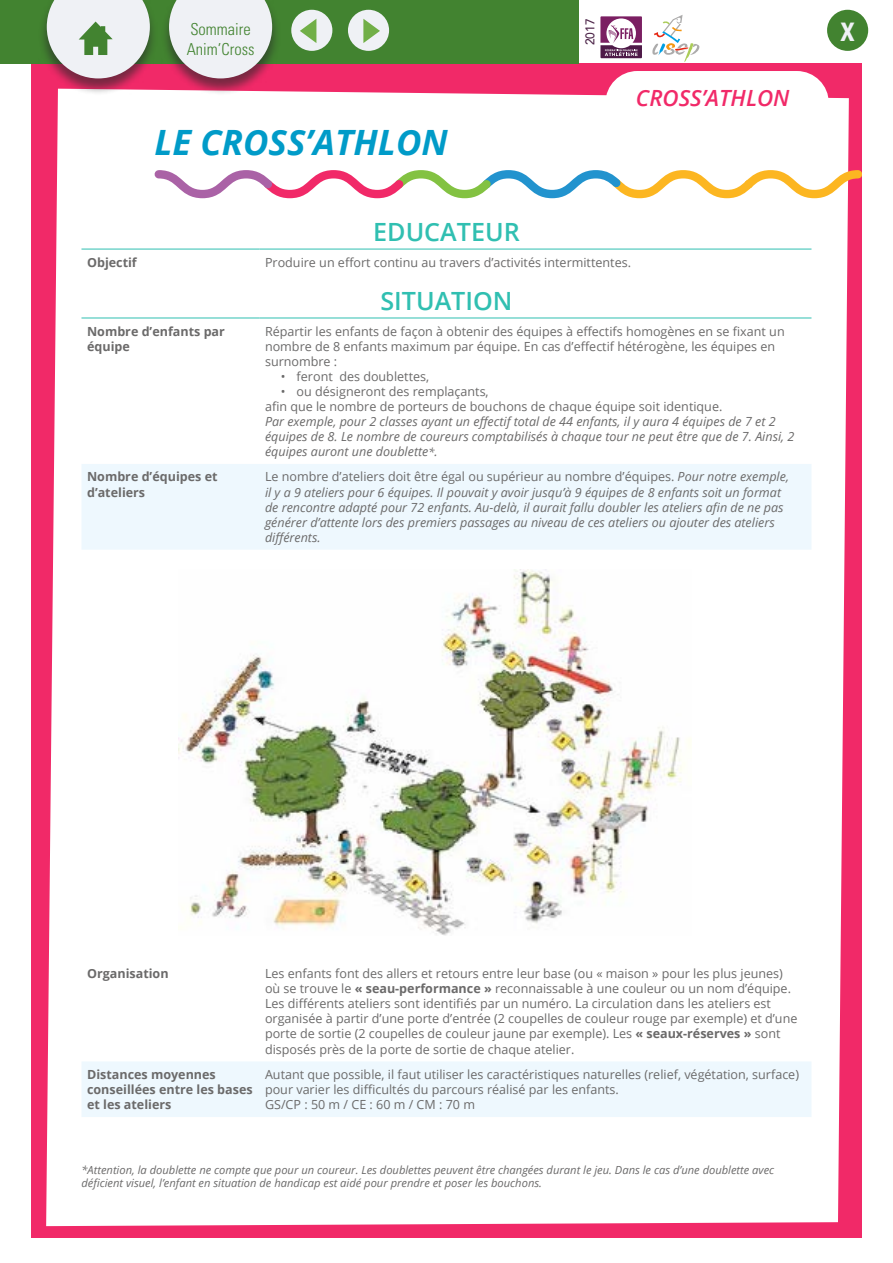
<style>
.page{position:relative;width:893px;height:1263px;background:#fff}
.page>*{position:absolute;margin:0;border:0;box-sizing:border-box;transform-origin:0 0}
.t1{font:italic 700 34.8px "Open Sans";color:#009bc8}
.t2{font:700 condensed 25.5px "Univers";color:#eff1f5}
.t3{font:600 25.05px "Open Sans";color:#30bfb1}
.t4{font:italic 600 22.35px "Open Sans";color:#f12968}
.t5{font:300 condensed 16.5px/19.8px "Univers";color:#428330}
.t6{font:12.6px/15px "Open Sans";color:#6b6a6a}
.t7{font:italic 12.6px/15px "Open Sans";color:#6b6a6a}
.t8{font:700 12.6px/15px "Open Sans";color:#6b6a6a}
.t9{font:500 12.6px "Avenir";color:#4e264a;scale:.95 1}
.t10{font:italic 11.1px/13.4px "Open Sans";color:#6b6a6a}
.s1{font-size:11.1px}
.s2{font-style:normal}
.s3{font-weight:700}
</style>
<div class="page">
<div style="left:31px;top:63px;width:831px;height:1174px;background:#f12968"></div>
<div style="left:46px;top:89px;width:803px;height:1137px;background:#fff"></div>
<div style="left:605px;top:71px;width:224px;height:72px;background:#fff"></div>
<svg style="left:150px;top:166px;width:712px;height:36px;background:#ebddd5"></svg>
<div style="left:81px;top:464px;width:730px;height:86px;background:#eef8fe"></div>
<hr style="left:81px;top:318px;width:178px;height:1px;background:#30bfb1">
<hr style="left:259px;top:318px;width:552px;height:1px;background:#30bfb1">
<hr style="left:81px;top:249px;width:178px;height:1px;background:#30bfb1">
<hr style="left:259px;top:249px;width:552px;height:1px;background:#30bfb1">
<div style="left:81px;top:1061px;width:730px;height:56px;background:#eef8fe"></div>
<img style="left:178px;top:570px;width:514px;height:365px">
<div style="left:0;top:0;width:578px;height:64px;background:#428330"></div>
<div style="left:161px;top:0;width:120px;height:96px;background:#282828;opacity:.6"></div>
<svg style="left:169px;top:0;width:103px;height:78px;background:#dfd6da"></svg>
<div style="left:39px;top:0;width:120px;height:96px;background:#282828;opacity:.6"></div>
<svg style="left:47px;top:0;width:103px;height:78px;background:#d1cdca"></svg>
<div style="left:291px;top:10px;width:41px;height:41px;background:#eff1f5;border-radius:50%"></div>
<svg style="left:300px;top:19px;width:16px;height:24px"></svg>
<div style="left:348px;top:10px;width:41px;height:41px;background:#eff1f5;border-radius:50%"></div>
<svg style="left:363px;top:19px;width:17px;height:24px"></svg>
<div style="left:827px;top:10px;width:41px;height:41px;background:#428330;border-radius:50%"></div>
<svg style="left:598px;top:14px;width:46px;height:47px"></svg>
<svg style="left:600px;top:16px;width:42px;height:42px"></svg>
<svg style="left:652px;top:15px;width:48px;height:47px"></svg>
<h3 class="t5" style="left:187px;top:20px;width:69px">Sommaire<br>Anim’Cross</h3>
<p class="t9" style="left:583px;top:45px;width:30px;rotate:-90deg">2017</p>
<h2 class="t2" style="left:841px;top:16px;width:16px">X</h2>
<h1 class="t1" style="left:155px;top:118px;width:295px">LE CROSS’ATHLON</h1>
<h3 class="t3" style="left:373px;top:215px;width:148px">EDUCATEUR</h3>
<h3 class="t4" style="left:636px;top:82px;width:155px">CROSS’ATHLON</h3>
<p class="t8" style="left:87px;top:254px;width:51px">Objectif</p>
<p class="t6" style="left:265px;top:254px;width:368px">Produire un effort continu au travers d’activités intermittentes.</p>
<h3 class="t3" style="left:380px;top:284px;width:134px">SITUATION</h3>
<p class="t8" style="left:87px;top:323px;width:139px">Nombre d’enfants par équipe</p>
<p class="t6" style="left:265px;top:323px;width:521px">Répartir les enfants de façon à obtenir des équipes à effectifs homogènes en se fixant un nombre de 8 enfants maximum par équipe. En cas d’effectif hétérogène, les équipes en surnombre :</p>
<p class="t6" style="left:281px;top:368px;width:150px">• feront des doublettes,</p>
<p class="t6" style="left:265px;top:383px;width:459px;text-indent:16px">• ou désigneront des remplaçants,<br>afin que le nombre de porteurs de bouchons de chaque équipe soit identique.</p>
<p class="t7" style="left:265px;top:413px;width:531px">Par exemple, pour 2 classes ayant un effectif total de 44 enfants, il y aura 4 équipes de 7 et 2 équipes de 8. Le nombre de coureurs comptabilisés à chaque tour ne peut être que de 7. Ainsi, 2 équipes auront une doublette<span class="s1">*</span>.</p>
<p class="t8" style="left:87px;top:469px;width:132px">Nombre d’équipes et d’ateliers</p>
<p class="t7" style="left:265px;top:469px;width:525px"><span class="s2">Le nombre d’ateliers doit être égal ou supérieur au nombre d’équipes.</span> Pour notre exemple, il y a 9 ateliers pour 6 équipes. Il pouvait y avoir jusqu’à 9 équipes de 8 enfants soit un format de rencontre adapté pour 72 enfants. Au-delà, il aurait fallu doubler les ateliers afin de ne pas générer d’attente lors des premiers passages au niveau de ces ateliers ou ajouter des ateliers différents.</p>
<p class="t8" style="left:87px;top:966px;width:83px">Organisation</p>
<p class="t6" style="left:265px;top:966px;width:534px">Les enfants font des allers et retours entre leur base (ou « maison » pour les plus jeunes) où se trouve le <span class="s3">« seau-performance »</span> reconnaissable à une couleur ou un nom d’équipe.<br>Les différents ateliers sont identifiés par un numéro. La circulation dans les ateliers est organisée à partir d’une porte d’entrée (2 coupelles de couleur rouge par exemple) et d’une porte de sortie (2 coupelles de couleur jaune par exemple). Les <span class="s3">« seaux-réserves »</span> sont disposés près de la porte de sortie de chaque atelier.</p>
<p class="t8" style="left:87px;top:1066px;width:167px">Distances moyennes conseillées entre les bases et les ateliers</p>
<p class="t6" style="left:265px;top:1066px;width:536px">Autant que possible, il faut utiliser les caractéristiques naturelles (relief, végétation, surface) pour varier les difficultés du parcours réalisé par les enfants.<br>GS/CP : 50 m / CE : 60 m / CM : 70 m</p>
<p class="t10" style="left:81px;top:1163px;width:694px">*Attention, la doublette ne compte que pour un coureur. Les doublettes peuvent être changées durant le jeu. Dans le cas d’une doublette avec déficient visuel, l’enfant en situation de handicap est aidé pour prendre et poser les bouchons.</p>
</div>
